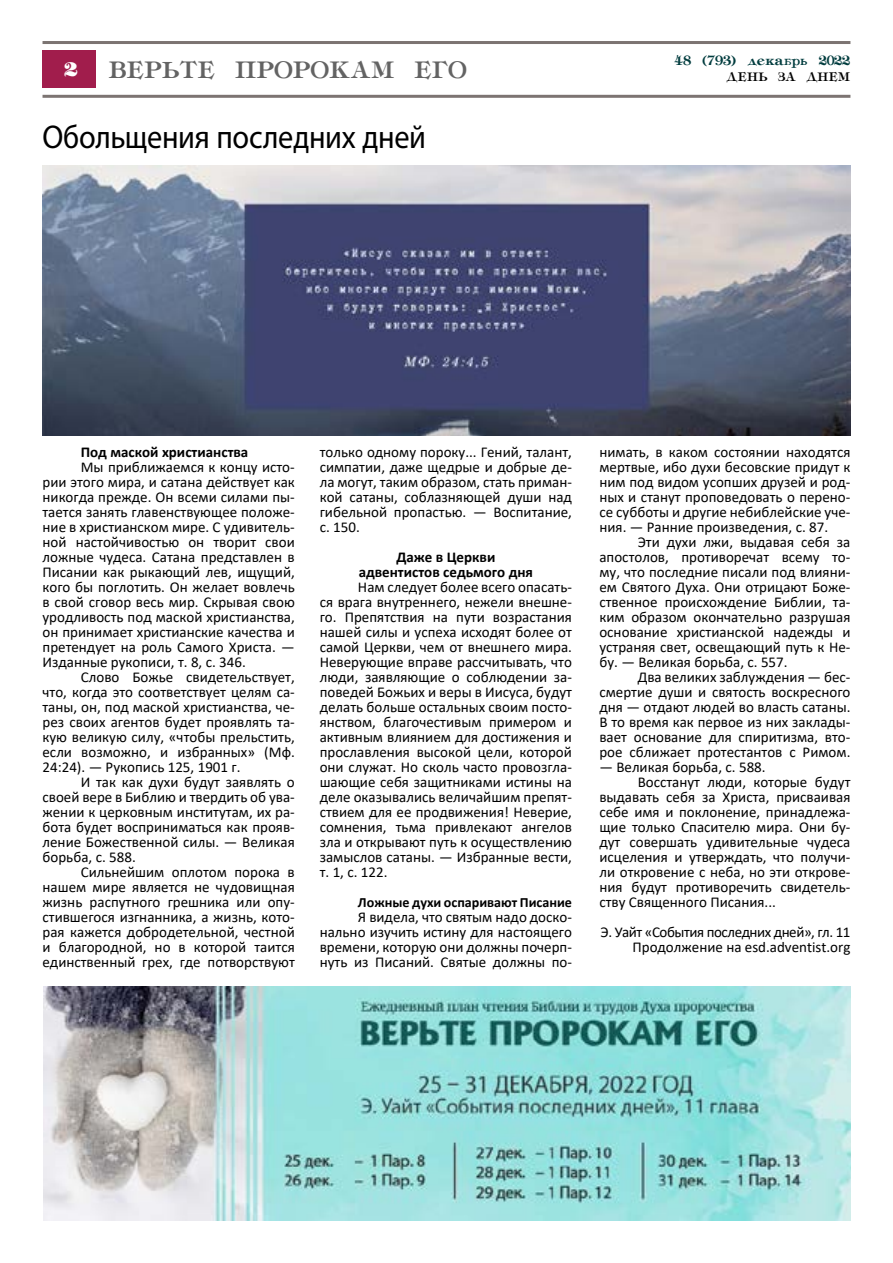
<style>
.page{position:relative;width:893px;height:1263px;background:#fff}
.page>*{position:absolute;margin:0;border:0;box-sizing:border-box;transform-origin:0 0}
.t1{font:33px "Myriad Pro";letter-spacing:-.01em;color:#000;scale:.92 1}
.t2{font:28.5px "Tiffany";color:#636363}
.t3{font:16.5px "Tiffany";color:#003c3e}
.t4{font:15px/15px "Calibri";color:#000;text-align:justify}
.t5{font:700 15px/15px "Calibri";color:#000;text-align:center}
.t6{font:15px "Tiffany";color:#000}
.t7{font:700 14.1px "Calibri";color:#000}
.s1{font-family:"Tiff";font-weight:800;font-size:24px;color:#fff}
</style>
<div class="page">
<hr style="left:43px;top:41px;width:807px;height:3px;background:#7c7472">
<hr style="left:43px;top:95px;width:807px;height:3px;background:#7c7472">
<div style="left:43px;top:51px;width:53px;height:37px;background:#a11d4c"></div>
<img style="left:43px;top:166px;width:808px;height:270px">
<img style="left:44px;top:986px;width:806px;height:234px">
<p class="t3" style="left:674px;top:52px;width:178px">48 (793) декабрь 2022</p>
<h2 class="t2" style="left:65px;top:55px;width:404px"><span class="s1">2</span> ВЕРЬТЕ ПРОРОКАМ ЕГО</h2>
<p class="t6" style="left:727px;top:69px;width:125px">ДЕНЬ ЗА ДНЕМ</p>
<h1 class="t1" style="left:43px;top:117px;width:418px">Обольщения последних дней</h1>
<p class="t5" style="left:81px;top:444px;width:169px">Под маской христианства</p>
<p class="t4" style="left:43px;top:459px;width:254px;text-indent:38px">Мы приближаемся к концу исто&shy;рии этого мира, и сатана действует как никогда прежде. Он всеми силами пы&shy;тается занять главенствующее положе&shy;ние в христианском мире. С удивитель&shy;ной настойчивостью он творит свои ложные чудеса. Сатана представлен в Писании как рыкающий лев, ищущий, кого бы поглотить. Он желает вовлечь в свой сговор весь мир. Скрывая свою уродливость под маской христианства, он принимает христианские качества и претендует на роль Самого Христа. — Изданные рукописи, т. 8, c. 346.</p>
<p class="t4" style="left:43px;top:669px;width:254px;text-indent:38px">Слово Божье свидетельствует, что, когда это соответствует целям са&shy;таны, он, под маской христианства, че&shy;рез своих агентов будет проявлять та&shy;кую великую силу, «чтобы прельстить, если возможно, и избранных» (Мф.<br>24:24). — Рукопись 125, 1901 г.</p>
<p class="t4" style="left:43px;top:774px;width:254px;text-indent:38px">И так как духи будут заявлять о своей вере в Библию и твердить об ува&shy;жении к церковным институтам, их ра&shy;бота будет восприниматься как прояв&shy;ление Божественной силы. — Великая борьба, c. 588.</p>
<p class="t4" style="left:43px;top:864px;width:254px;text-indent:38px">Сильнейшим оплотом порока в нашем мире является не чудовищная жизнь распутного грешника или опу&shy;стившегося изгнанника, а жизнь, кото&shy;рая кажется добродетельной, честной и благородной, но в которой таится единственный грех, где потворствуют</p>
<p class="t4" style="left:320px;top:444px;width:254px">только одному пороку... Гений, талант, симпатии, даже щедрые и добрые де&shy;ла могут, таким образом, стать приман&shy;кой сатаны, соблазняющей души над гибельной пропастью. — Воспитание, c. 150.</p>
<p class="t5" style="left:359px;top:549px;width:176px">Даже в Церкви адвентистов седьмого дня</p>
<p class="t4" style="left:320px;top:579px;width:254px;text-indent:38px">Нам следует более всего опасать&shy;ся врага внутреннего, нежели внешне&shy;го. Препятствия на пути возрастания нашей силы и успеха исходят более от самой Церкви, чем от внешнего мира.<br>Неверующие вправе рассчитывать, что люди, заявляющие о соблюдении за&shy;поведей Божьих и веры в Иисуса, будут делать больше остальных своим посто&shy;янством, благочестивым примером и активным влиянием для достижения и прославления высокой цели, которой они служат. Но сколь часто провозгла&shy;шающие себя защитниками истины на деле оказывались величайшим препят&shy;ствием для ее продвижения! Неверие, сомнения, тьма привлекают ангелов зла и открывают путь к осуществлению замыслов сатаны. — Избранные вести, т. 1, c. 122.</p>
<p class="t7" style="left:358px;top:892px;width:216px">Ложные духи оспаривают Писание</p>
<p class="t4" style="left:320px;top:909px;width:254px;text-indent:38px">Я видела, что святым надо доско&shy;нально изучить истину для настоящего времени, которую они должны почерп&shy;нуть из Писаний. Святые должны по-</p>
<p class="t4" style="left:599px;top:444px;width:253px">нимать, в каком состоянии находятся мертвые, ибо духи бесовские придут к ним под видом усопших друзей и род&shy;ных и станут проповедовать о перено&shy;се субботы и другие небиблейские уче&shy;ния. — Ранние произведения, c. 87.</p>
<p class="t4" style="left:599px;top:534px;width:253px;text-indent:38px">Эти духи лжи, выдавая себя за апостолов, противоречат всему то&shy;му, что последние писали под влияни&shy;ем Святого Духа. Они отрицают Боже&shy;ственное происхождение Библии, та&shy;ким образом окончательно разрушая основание христианской надежды и устраняя свет, освещающий путь к Не&shy;бу. — Великая борьба, c. 557.</p>
<p class="t4" style="left:599px;top:669px;width:253px;text-indent:38px">Два великих заблуждения — бес&shy;смертие души и святость воскресного дня — отдают людей во власть сатаны.<br>В то время как первое из них заклады&shy;вает основание для спиритизма, вто&shy;рое сближает протестантов с Римом.</p>
<p class="t4" style="left:599px;top:759px;width:168px">— Великая борьба, c. 588.</p>
<p class="t4" style="left:638px;top:774px;width:214px">Восстанут люди, которые будут</p>
<p class="t4" style="left:599px;top:789px;width:253px">выдавать себя за Христа, присваивая</p>
<p class="t4" style="left:599px;top:804px;width:253px">себе имя и поклонение, принадлежа-</p>
<p class="t4" style="left:599px;top:819px;width:253px">щие только Спасителю мира. Они бу-</p>
<p class="t4" style="left:599px;top:834px;width:253px">дут совершать удивительные чудеса</p>
<p class="t4" style="left:599px;top:849px;width:253px">исцеления и утверждать, что получи-</p>
<p class="t4" style="left:599px;top:864px;width:253px">ли откровение с неба, но эти открове-</p>
<p class="t4" style="left:599px;top:879px;width:253px">ния будут противоречить свидетель-</p>
<p class="t4" style="left:599px;top:894px;width:178px">ству Священного Писания...</p>
<p class="t4" style="left:601px;top:924px;width:251px;text-align:right">Э. Уайт «События последних дней», гл. 11<br>Продолжение на esd.adventist.org</p>
</div>
